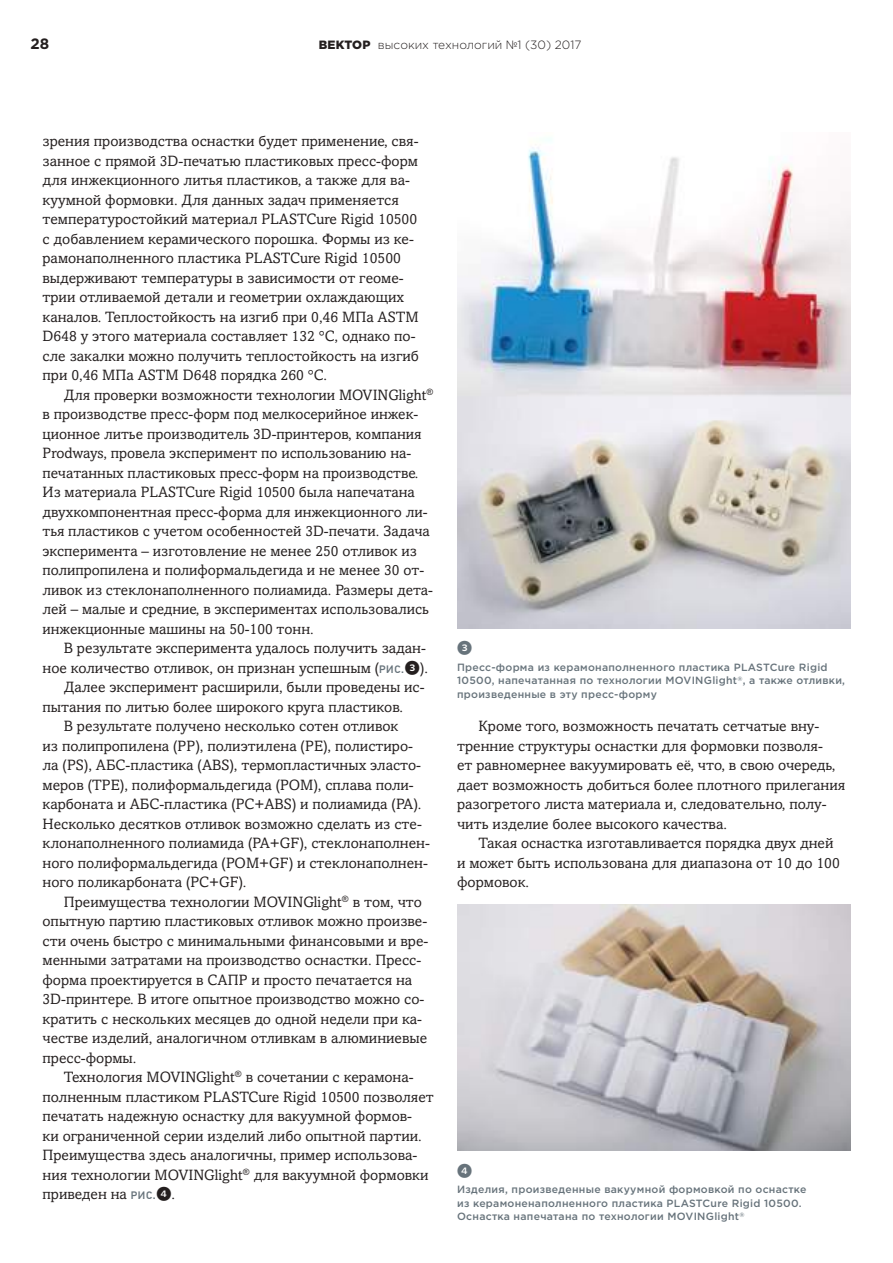
<style>
.page{position:relative;width:893px;height:1263px;background:#fff}
.page>*{position:absolute;margin:0;border:0;box-sizing:border-box;transform-origin:0 0}
.t1{font:15px/19.5px "Amasis MTW1 G";color:#241f1f}
.t2{font:15px "Whitney Index Black Round Bd";color:#67737b}
.t3{font:700 15px "Gotham Pro";color:#241f1f}
.t4{font:300 12px "Gotham Pro";color:#241f1f}
.t5{font:500 10.5px/13.5px "Gotham Pro";letter-spacing:.025em;color:#67737b}
.s1{font-weight:900}
.s2{font-family:"PF Din Text Pro";font-weight:500;font-size:10.8px;color:#67737b}
.s3{font-family:"Whitney Index Black Round Bd"}
</style>
<div class="page">
<img style="left:457px;top:905px;width:393px;height:246px">
<img style="left:457px;top:139px;width:393px;height:489px">
<p class="t3" style="left:31px;top:35px;width:20px">28</p>
<p class="t4" style="left:319px;top:38px;width:264px"><span class="s1">ВЕКТОР</span> высоких технологий №1 (30) 2017</p>
<p class="t1" style="left:43px;top:132px;width:378px">зрения производства оснастки будет применение, свя&shy;занное с прямой 3D-печатью пластиковых пресс-форм для инжекционного литья пластиков, а также для ва&shy;куумной формовки. Для данных задач применяется температуростойкий материал PLASTCure Rigid 10500 с добавлением керамического порошка. Формы из ке&shy;рамонаполненного пластика PLASTCure Rigid 10500 выдерживают температуры в зависимости от геоме&shy;трии отливаемой детали и геометрии охлаждающих каналов. Теплостойкость на изгиб при 0,46 MПa ASTM D648 у этого материала составляет 132 °C, однако по&shy;сле закалки можно получить теплостойкость на изгиб при 0,46 MПa ASTM D648 порядка 260 °C.</p>
<p class="t1" style="left:43px;top:386px;width:392px;text-indent:21px">Для проверки возможности технологии MOVINGlight<sup>® </sup>в производстве пресс-форм под мелкосерийное инжек&shy;ционное литье производитель 3D-принтеров, компания Prodways, провела эксперимент по использованию на&shy;печатанных пластиковых пресс-форм на производстве.<br>Из материала PLASTCure Rigid 10500 была напечатана двухкомпонентная пресс-форма для инжекционного ли&shy;тья пластиков с учетом особенностей 3D-печати. Задача эксперимента – изготовление не менее 250 отливок из полипропилена и полиформальдегида и не менее 30 от&shy;ливок из стеклонаполненного полиамида. Размеры дета&shy;лей – малые и средние, в экспериментах использовались инжекционные машины на 50-100 тонн.</p>
<p class="t1" style="left:64px;top:639px;width:364px">В результате эксперимента удалось получить задан-</p>
<p class="t1" style="left:43px;top:659px;width:387px">ное количество отливок, он признан успешным (<span class="s2">РИС.</span><span class="s3">3</span>).</p>
<p class="t1" style="left:64px;top:678px;width:362px">Далее эксперимент расширили, были проведены ис-</p>
<p class="t1" style="left:43px;top:698px;width:362px">пытания по литью более широкого круга пластиков.</p>
<p class="t1" style="left:64px;top:717px;width:336px">В результате получено несколько сотен отливок</p>
<p class="t1" style="left:43px;top:737px;width:372px">из полипропилена (PP), полиэтилена (PE), полистиро-</p>
<p class="t1" style="left:43px;top:756px;width:380px">ла (PS), АБС-пластика (ABS), термопластичных эласто-</p>
<p class="t1" style="left:43px;top:776px;width:373px">меров (TPE), полиформальдегида (POM), сплава поли-</p>
<p class="t1" style="left:43px;top:795px;width:381px">карбоната и АБС-пластика (PC+ABS) и полиамида (PA).</p>
<p class="t1" style="left:43px;top:815px;width:381px">Несколько десятков отливок возможно сделать из сте-</p>
<p class="t1" style="left:43px;top:834px;width:389px">клонаполненного полиамида (PA+GF), стеклонаполнен-</p>
<p class="t1" style="left:43px;top:854px;width:387px">ного полиформальдегида (POM+GF) и стеклонаполнен-</p>
<p class="t1" style="left:43px;top:873px;width:206px">ного поликарбоната (PC+GF).</p>
<p class="t1" style="left:64px;top:893px;width:360px">Преимущества технологии MOVINGlight<sup>®</sup> в том, что</p>
<p class="t1" style="left:43px;top:912px;width:386px">опытную партию пластиковых отливок можно произве-</p>
<p class="t1" style="left:43px;top:932px;width:387px">сти очень быстро с минимальными финансовыми и вре-</p>
<p class="t1" style="left:43px;top:951px;width:380px">менными затратами на производство оснастки. Пресс-</p>
<p class="t1" style="left:43px;top:971px;width:371px">форма проектируется в САПР и просто печатается на</p>
<p class="t1" style="left:43px;top:990px;width:383px">3D-принтере. В итоге опытное производство можно со-</p>
<p class="t1" style="left:43px;top:1010px;width:381px">кратить с нескольких месяцев до одной недели при ка-</p>
<p class="t1" style="left:43px;top:1029px;width:386px">честве изделий, аналогичном отливкам в алюминиевые</p>
<p class="t1" style="left:43px;top:1049px;width:95px">пресс-формы.</p>
<p class="t1" style="left:64px;top:1068px;width:351px">Технология MOVINGlight<sup>®</sup> в сочетании с керамона-</p>
<p class="t1" style="left:43px;top:1088px;width:393px">полненным пластиком PLASTCure Rigid 10500 позволяет</p>
<p class="t1" style="left:43px;top:1107px;width:371px">печатать надежную оснастку для вакуумной формов-</p>
<p class="t1" style="left:43px;top:1127px;width:381px">ки ограниченной серии изделий либо опытной партии.</p>
<p class="t1" style="left:43px;top:1146px;width:376px">Преимущества здесь аналогичны, пример использова-</p>
<p class="t1" style="left:43px;top:1166px;width:388px">ния технологии MOVINGlight<sup>®</sup> для вакуумной формовки</p>
<p class="t1" style="left:43px;top:1185px;width:134px">приведен на <span class="s2">РИС.</span><span class="s3">4</span>.</p>
<p class="t2" style="left:457px;top:641px;width:17px">3</p>
<p class="t5" style="left:457px;top:660px;width:389px">Пресс-форма из керамонаполненного пластика PLASTCure Rigid<br>10500, напечатанная по технологии MOVINGlight<sup>®</sup>, а также отливки, произведенные в эту пресс-форму</p>
<p class="t1" style="left:457px;top:717px;width:390px;text-indent:21px">Кроме того, возможность печатать сетчатые вну&shy;тренние структуры оснастки для формовки позволя-<br>ет равномернее вакуумировать её, что, в свою очередь, дает возможность добиться более плотного прилегания разогретого листа материала и, следовательно, полу&shy;чить изделие более высокого качества.</p>
<p class="t1" style="left:457px;top:834px;width:384px;text-indent:21px">Такая оснастка изготавливается порядка двух дней и может быть использована для диапазона от 10 до 100 формовок.</p>
<p class="t2" style="left:457px;top:1163px;width:17px">4</p>
<p class="t5" style="left:457px;top:1183px;width:351px">Изделия, произведенные вакуумной формовкой по оснастке из керамоненаполненного пластика PLASTCure Rigid 10500.<br>Оснастка напечатана по технологии MOVINGlight<sup>®</sup></p>
</div>
